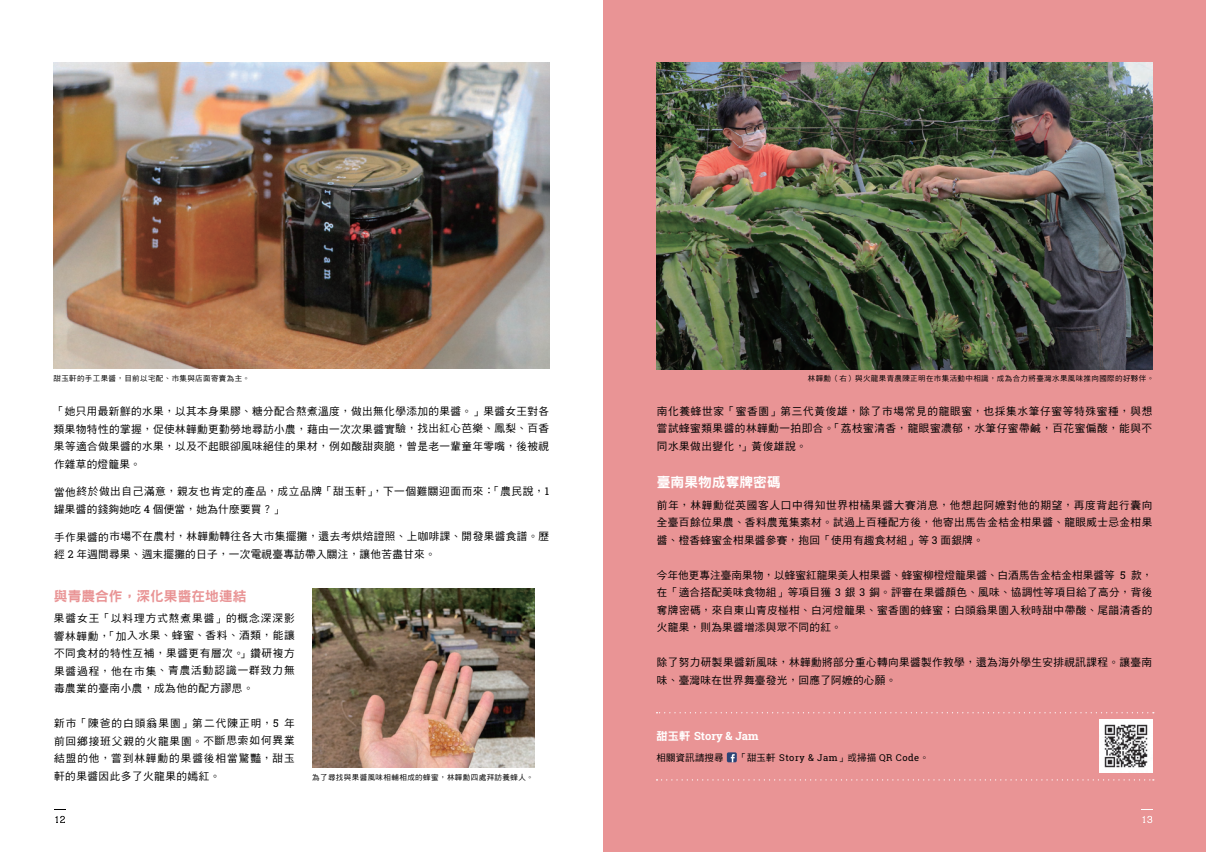
<style>
.page{position:relative;width:1206px;height:852px;background:#fff}
.page>*{position:absolute;margin:0;border:0;box-sizing:border-box;transform-origin:0 0}
.t1{font:13.75px "DF Hei Std W9";color:#e99495}
.t2{font:13.75px "DF Hei Std W9";color:#fff}
.t3{font:700 11.25px "Roboto Slab";color:#fff}
.t4{font:10.62px/17.5px "DF Hei Std W5";letter-spacing:.04em;color:#000;text-align:justify}
.t5{font:9.38px "Roboto Slab";letter-spacing:.05em;color:#000}
.t6{font:9.38px "DF Hei Std W5";letter-spacing:.025em;color:#000}
.t7{font:7.5px "DF Hei Std W5";letter-spacing:.05em;color:#000}
.s1{font-family:"Roboto Slab"}
.s2{font-family:"DF Hei Std W9";font-weight:400}
.s3{font-family:"DF Hei Std W5"}
</style>
<div class="page">
<div style="left:0;top:0;width:1205px;height:851px;background:#e99495"></div>
<div style="left:0;top:0;width:603px;height:851px;background:#fff"></div>
<svg style="left:55px;top:815px;width:10px;height:7px"></svg>
<img style="left:657px;top:63px;width:495px;height:306px">
<img style="left:53px;top:63px;width:497px;height:305px">
<svg style="left:1142px;top:816px;width:10px;height:6px"></svg>
<img style="left:312px;top:588px;width:223px;height:178px">
<svg style="left:656px;top:712px;width:497px;height:1px"></svg>
<svg style="left:656px;top:779px;width:497px;height:1px"></svg>
<div style="left:726px;top:752px;width:10px;height:9px;background:#2c4375;border-radius:2px"></div>
<svg style="left:730px;top:754px;width:4px;height:7px"></svg>
<img style="left:1099px;top:719px;width:53px;height:53px">
<p class="t7" style="left:53px;top:374px;width:198px">甜玉軒的手工果醬，目前以宅配、市集與店面寄賣為主。</p>
<p class="t7" style="left:807px;top:374px;width:348px">林韡勳（右）與火龍果青農陳正明在市集活動中相識，成為合力將臺灣水果風味推向國際的好夥伴。</p>
<p class="t4" style="left:54px;top:402px;width:497px">「她只用最新鮮的水果，以其本身果膠、糖分配合熬煮溫度，做出無化學添加的果醬。」果醬女王對各類果物特性的掌握，促使林韡勳更勤勞地尋訪小農，藉由一次次果醬實驗，找出紅心芭樂、鳳梨、百香果等適合做果醬的水果，以及不起眼卻風味絕佳的果材，例如酸甜爽脆，曾是老一輩童年零嘴，後被視作雜草的燈籠果。</p>
<p class="t4" style="left:54px;top:482px;width:496px">當他終於做出自己滿意，親友也肯定的產品，成立品牌「甜玉軒」，下一個難關迎面而來：「農民說，<span class="s1">1</span>罐果醬的錢夠她吃 <span class="s1">4</span> 個便當，她為什麼要買？」</p>
<p class="t4" style="left:54px;top:527px;width:496px">手作果醬的市場不在農村，林韡勳轉往各大市集擺攤，還去考烘焙證照、上咖啡課、開發果醬食譜。歷經 <span class="s1">2</span> 年週間尋果、週末擺攤的日子，一次電視臺專訪帶入關注，讓他苦盡甘來。</p>
<p class="t1" style="left:54px;top:588px;width:194px">與青農合作，深化果醬在地連結</p>
<p class="t4" style="left:54px;top:608px;width:242px">果醬女王「以料理方式熬煮果醬」的概念深深影響林韡勳，「加入水果、蜂蜜、香料、酒類，能讓不同食材的特性互補，果醬更有層次。」鑽研複方果醬過程，他在市集、青農活動認識一群致力無毒農業的臺南小農，成為他的配方謬思。</p>
<p class="t4" style="left:54px;top:713px;width:242px">新市「陳爸的白頭翁果園」第二代陳正明，<span class="s1">5</span> 年前回鄉接班父親的火龍果園。不斷思索如何異業結盟的他，嘗到林韡勳的果醬後相當驚豔，甜玉軒的果醬因此多了火龍果的嫣紅。</p>
<p class="t7" style="left:312px;top:772px;width:223px">為了尋找與果醬風味相輔相成的蜂蜜，林韡勳四處拜訪養蜂人。</p>
<p class="t4" style="left:657px;top:402px;width:497px">南化養蜂世家「蜜香園」第三代黃俊雄，除了市場常見的龍眼蜜，也採集水筆仔蜜等特殊蜜種，與想嘗試蜂蜜類果醬的林韡勳一拍即合。「荔枝蜜清香，龍眼蜜濃郁，水筆仔蜜帶鹹，百花蜜偏酸，能與不同水果做出變化，」黃俊雄說。</p>
<p class="t2" style="left:657px;top:475px;width:125px">臺南果物成奪牌密碼</p>
<p class="t4" style="left:657px;top:495px;width:497px">前年，林韡勳從英國客人口中得知世界柑橘果醬大賽消息，他想起阿嬤對他的期望，再度背起行囊向全臺百餘位果農、香料農蒐集素材。試過上百種配方後，他寄出馬告金桔金柑果醬、龍眼威士忌金柑果醬、橙香蜂蜜金柑果醬參賽，抱回「使用有趣食材組」等 <span class="s1">3</span> 面銀牌。</p>
<p class="t4" style="left:657px;top:565px;width:497px">今年他更專注臺南果物，以蜂蜜紅龍果美人柑果醬、蜂蜜柳橙燈籠果醬、白酒馬告金桔金柑果醬等 <span class="s1">5</span> 款，在「適合搭配美味食物組」等項目獲 <span class="s1">3</span> 銀 <span class="s1">3</span> 銅。評審在果醬顏色、風味、協調性等項目給了高分，背後奪牌密碼，來自東山青皮椪柑、白河燈籠果、蜜香園的蜂蜜；白頭翁果園入秋時甜中帶酸、尾韻清香的火龍果，則為果醬增添與眾不同的紅。</p>
<p class="t4" style="left:657px;top:653px;width:496px">除了努力研製果醬新風味，林韡勳將部分重心轉向果醬製作教學，還為海外學生安排視訊課程。讓臺南味、臺灣味在世界舞臺發光，回應了阿嬤的心願。</p>
<p class="t3" style="left:656px;top:728px;width:103px"><span class="s2">甜玉軒</span> Story &amp; Jam</p>
<p class="t6" style="left:656px;top:752px;width:69px">相關資訊請搜尋</p>
<p class="t5" style="left:737px;top:750px;width:193px"><span class="s3">「甜玉軒</span> Story &amp; Jam<span class="s3">」或掃描</span> QR Code<span class="s3">。</span></p>
</div>
